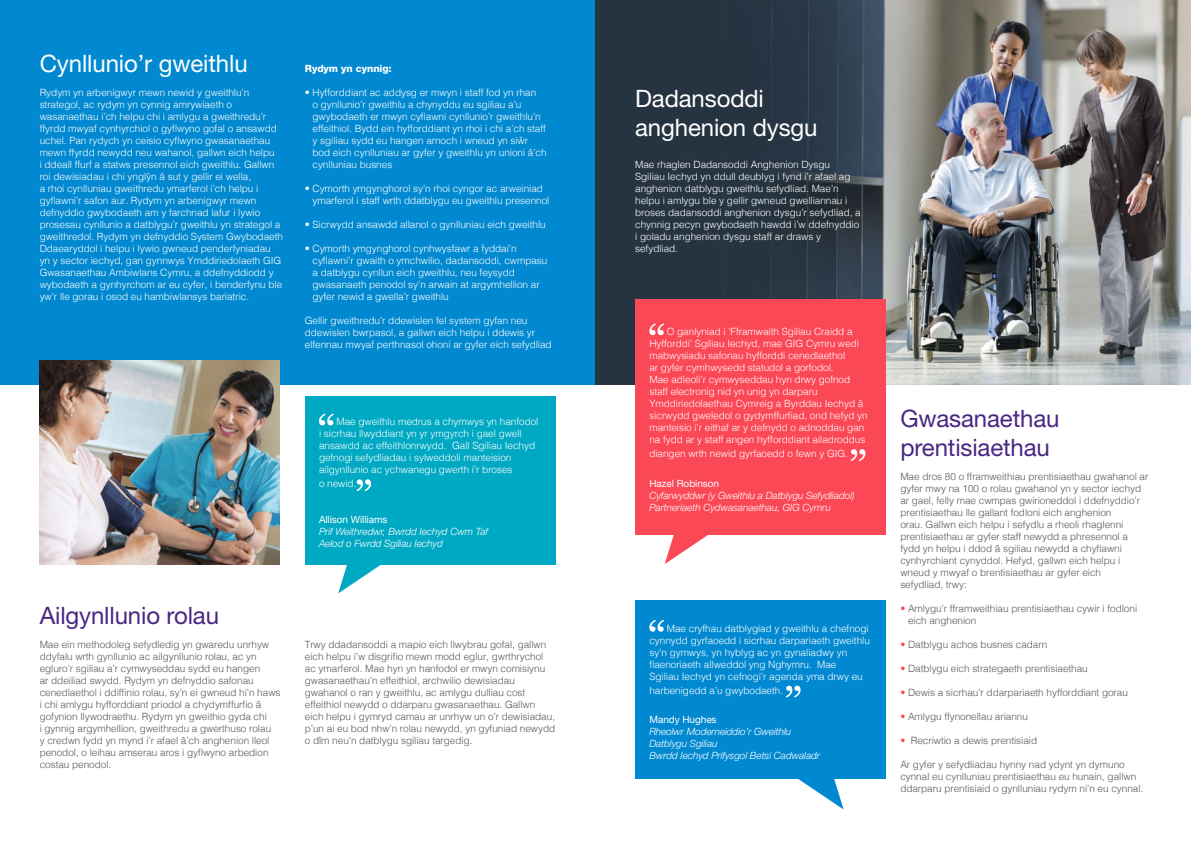
<style>
.page{position:relative;width:1191px;height:842px;background:#fff}
.page>*{position:absolute;margin:0;border:0;box-sizing:border-box;transform-origin:0 0}
.t1{font:24px/28.8px "Helvetica Neue";letter-spacing:-.005em;color:#fff}
.t2{font:24px/28.8px "Helvetica Neue";letter-spacing:-.005em;color:#482683}
.t3{font:300 10px/12px "Helvetica";letter-spacing:-.005em;color:#fff}
.t4{font:300 10px/12px "Helvetica";letter-spacing:-.005em;color:#575756}
.t5{font:italic 300 10px/12px "Helvetica Neue";letter-spacing:-.005em;color:#fff}
.t6{font:10px "Helvetica Neue";letter-spacing:-.005em;color:#fff}
.t7{font:800 10px "Helvetica Neue";letter-spacing:-.005em;color:#fff}
.s1{color:#fb4857}
</style>
<div class="page">
<div style="left:0;top:0;width:595px;height:384px;background:#0089d0"></div>
<img style="left:595px;top:0;width:596px;height:384px">
<img style="left:40px;top:360px;width:240px;height:204px">
<div style="left:635px;top:299px;width:251px;height:236px;background:#fb4857"></div>
<svg style="left:649px;top:323px;width:15px;height:12px"></svg>
<svg style="left:850px;top:449px;width:15px;height:12px"></svg>
<div style="left:635px;top:600px;width:251px;height:179px;background:#0089d0"></div>
<svg style="left:649px;top:620px;width:15px;height:12px"></svg>
<svg style="left:786px;top:686px;width:14px;height:12px"></svg>
<div style="left:305px;top:396px;width:251px;height:168px;background:#00a9c3"></div>
<svg style="left:319px;top:413px;width:15px;height:12px"></svg>
<svg style="left:356px;top:479px;width:15px;height:12px"></svg>
<svg style="left:338px;top:564px;width:52px;height:29px"></svg>
<svg style="left:664px;top:535px;width:44px;height:29px"></svg>
<svg style="left:798px;top:779px;width:45px;height:30px"></svg>
<h1 class="t1" style="left:40px;top:49px;width:209px">Cynllunio’r gweithlu</h1>
<p class="t3" style="left:40px;top:86px;width:245px">Rydym yn arbenigwyr mewn newid y gweithlu’n strategol, ac rydym yn cynnig amrywiaeth o wasanaethau i’ch helpu chi i amlygu a gweithredu’r ffyrdd mwyaf cynhyrchiol o gyflwyno gofal o ansawdd uchel. Pan rydych yn ceisio cyflwyno gwasanaethau mewn ffyrdd newydd neu wahanol, gallwn eich helpu<br>i ddeall ffurf a statws presennol eich gweithlu. Gallwn roi dewisiadau i chi ynglŷn â sut y gellir ei wella,<br>a rhoi cynlluniau gweithredu ymarferol i’ch helpu i gyflawni’r safon aur. Rydym yn arbenigwyr mewn defnyddio gwybodaeth am y farchnad lafur i lywio prosesau cynllunio a datblygu’r gweithlu yn strategol a gweithredol. Rydym yn defnyddio System Gwybodaeth Ddaearyddol i helpu i lywio gwneud penderfyniadau yn y sector iechyd, gan gynnwys Ymddiriedolaeth GIG Gwasanaethau Ambiwlans Cymru, a ddefnyddiodd y wybodaeth a gynhyrchom ar eu cyfer, i benderfynu ble yw’r lle gorau i osod eu hambiwlansys bariatric.</p>
<p class="t7" style="left:305px;top:62px;width:88px">Rydym yn cynnig:</p>
<p class="t3" style="left:312px;top:86px;width:236px;text-indent:-8px">• Hyfforddiant ac addysg er mwyn i staff fod yn rhan<br>o gynllunio’r gweithlu a chynyddu eu sgiliau a’u gwybodaeth er mwyn cyflawni cynllunio’r gweithlu’n effeithiol. Bydd ein hyfforddiant yn rhoi i chi a’ch staff y sgiliau sydd eu hangen arnoch i wneud yn siŵr bod eich cynlluniau ar gyfer y gweithlu yn unioni â’ch cynlluniau busnes</p>
<p class="t3" style="left:312px;top:182px;width:238px;text-indent:-8px">• Cymorth ymgynghorol sy’n rhoi cyngor ac arweiniad ymarferol i staff wrth ddatblygu eu gweithlu presennol</p>
<p class="t3" style="left:305px;top:218px;width:242px">• Sicrwydd ansawdd allanol o gynlluniau eich gweithlu</p>
<p class="t3" style="left:312px;top:242px;width:236px;text-indent:-8px">• Cymorth ymgynghorol cynhwysfawr a fyddai’n cyflawni’r gwaith o ymchwilio, dadansoddi, cwmpasu a datblygu cynllun eich gweithlu, neu feysydd gwasanaeth penodol sy’n arwain at argymhellion ar gyfer newid a gwella’r gweithlu</p>
<p class="t3" style="left:305px;top:314px;width:248px">Gellir gweithredu’r ddewislen fel system gyfan neu ddewislen bwrpasol, a gallwn eich helpu i ddewis yr elfennau mwyaf perthnasol ohoni ar gyfer eich sefydliad</p>
<p class="t3" style="left:319px;top:415px;width:221px;text-indent:17px">Mae gweithlu medrus a chymwys yn hanfodol i sicrhau llwyddiant yn yr ymgyrch i gael gwell ansawdd ac effeithlonrwydd. Gall Sgiliau Iechyd gefnogi sefydliadau i sylweddoli manteision ailgynllunio ac ychwanegu gwerth i’r broses</p>
<p class="t3" style="left:319px;top:477px;width:39px">o newid.</p>
<p class="t6" style="left:319px;top:513px;width:70px">Allison Williams</p>
<p class="t5" style="left:319px;top:525px;width:171px">Prif Weithredwr, Bwrdd Iechyd Cwm Taf<br>Aelod o Fwrdd Sgiliau Iechyd</p>
<h1 class="t2" style="left:40px;top:601px;width:181px">Ailgynllunio rolau</h1>
<p class="t4" style="left:40px;top:638px;width:242px">Mae ein methodoleg sefydledig yn gwaredu unrhyw ddyfalu wrth gynllunio ac ailgynllunio rolau, ac yn egluro’r sgiliau a’r cymwyseddau sydd eu hangen<br>ar ddeiliad swydd. Rydym yn defnyddio safonau cenedlaethol i ddiffinio rolau, sy’n ei gwneud hi’n haws i chi amlygu hyfforddiant priodol a chydymffurfio â gofynion llywodraethu. Rydym yn gweithio gyda chi<br>i gynnig argymhellion, gweithredu a gwerthuso rolau<br>y credwn fydd yn mynd i’r afael â’ch anghenion lleol penodol, o leihau amserau aros i gyflwyno arbedion costau penodol.</p>
<p class="t4" style="left:305px;top:638px;width:252px">Trwy ddadansoddi a mapio eich llwybrau gofal, gallwn eich helpu i’w disgrifio mewn modd eglur, gwrthrychol ac ymarferol. Mae hyn yn hanfodol er mwyn comisiynu gwasanaethau’n effeithiol, archwilio dewisiadau gwahanol o ran y gweithlu, ac amlygu dulliau cost effeithiol newydd o ddarparu gwasanaethau. Gallwn eich helpu i gymryd camau ar unrhyw un o’r dewisiadau, p’un ai eu bod nhw’n rolau newydd, yn gyfuniad newydd o dîm neu’n datblygu sgiliau targedig.</p>
<h1 class="t1" style="left:635px;top:84px;width:184px">Dadansoddi anghenion dysgu</h1>
<p class="t3" style="left:635px;top:158px;width:227px">Mae rhaglen Dadansoddi Anghenion Dysgu Sgiliau Iechyd yn ddull deublyg i fynd i’r afael ag anghenion datblygu gweithlu sefydliad. Mae’n helpu i amlygu ble y gellir gwneud gwelliannau i broses dadansoddi anghenion dysgu’r sefydliad, a chynnig pecyn gwybodaeth hawdd i’w ddefnyddio i goladu anghenion dysgu staff ar draws y sefydliad.</p>
<p class="t3" style="left:649px;top:325px;width:220px;text-indent:17px">O ganlyniad i ‘Fframwaith Sgiliau Craidd a Hyfforddi’ Sgiliau Iechyd, mae GIG Cymru wedi mabwysiadu safonau hyfforddi cenedlaethol<br>ar gyfer cymhwysedd statudol a gorfodol.<br>Mae adleoli’r cymwyseddau hyn drwy gofnod staff electronig nid yn unig yn darparu Ymddiriedolaethau Cymreig a Byrddau Iechyd â sicrwydd gweledol o gydymffurfiad, ond hefyd yn manteisio i’r eithaf ar y defnydd o adnoddau gan na fydd ar y staff angen hyfforddiant ailadroddus</p>
<p class="t3" style="left:649px;top:447px;width:200px">diangen wrth newid gyrfaoedd o fewn y GIG.</p>
<p class="t6" style="left:649px;top:477px;width:71px">Hazel Robinson</p>
<p class="t5" style="left:649px;top:489px;width:207px">Cyfarwyddwr (y Gweithlu a Datblygu Sefydliadol)<br>Partneriaeth Cydwasanaethau, GIG Cymru</p>
<p class="t3" style="left:649px;top:621px;width:222px;text-indent:17px">Mae cryfhau datblygiad y gweithlu a chefnogi cynnydd gyrfaoedd i sicrhau darpariaeth gweithlu sy’n gymwys, yn hyblyg ac yn gynaliadwy yn flaenoriaeth allweddol yng Nghymru. Mae<br>Sgiliau Iechyd yn cefnogi’r agenda yma drwy eu</p>
<p class="t3" style="left:649px;top:683px;width:135px">harbenigedd a’u gwybodaeth.</p>
<p class="t6" style="left:649px;top:714px;width:69px">Mandy Hughes</p>
<p class="t5" style="left:649px;top:726px;width:172px">Rheolwr Moderneiddio’r Gweithlu<br>Datblygu Sgiliau<br>Bwrdd Iechyd Prifysgol Betsi Cadwaladr</p>
<h1 class="t2" style="left:900px;top:404px;width:161px">Gwasanaethau prentisiaethau</h1>
<p class="t4" style="left:900px;top:470px;width:249px">Mae dros 80 o fframweithiau prentisiaethau gwahanol ar gyfer mwy na 100 o rolau gwahanol yn y sector iechyd ar gael, felly mae cwmpas gwirioneddol i ddefnyddio’r prentisiaethau lle gallant fodloni eich anghenion<br>orau. Gallwn eich helpu i sefydlu a rheoli rhaglenni prentisiaethau ar gyfer staff newydd a phresennol a fydd yn helpu i ddod â sgiliau newydd a chyflawni cynhyrchiant cynyddol. Hefyd, gallwn eich helpu i wneud y mwyaf o brentisiaethau ar gyfer eich<br>sefydliad, trwy:</p>
<p class="t4" style="left:908px;top:602px;width:231px;text-indent:-8px"><span class="s1">•</span> Amlygu’r fframweithiau prentisiaethau cywir i fodloni eich anghenion</p>
<p class="t4" style="left:900px;top:638px;width:148px"><span class="s1">•</span> Datblygu achos busnes cadarn</p>
<p class="t4" style="left:900px;top:662px;width:189px"><span class="s1">•</span> Datblygu eich strategaeth prentisiaethau</p>
<p class="t4" style="left:900px;top:686px;width:229px"><span class="s1">•</span> Dewis a sicrhau’r ddarpariaeth hyfforddiant gorau</p>
<p class="t4" style="left:900px;top:710px;width:129px"><span class="s1">•</span> Amlygu ffynonellau ariannu</p>
<p class="t4" style="left:900px;top:734px;width:138px"><span class="s1">•</span> Recriwtio a dewis prentisiaid</p>
<p class="t4" style="left:900px;top:758px;width:244px">Ar gyfer y sefydliadau hynny nad ydynt yn dymuno cynnal eu cynlluniau prentisiaethau eu hunain, gallwn ddarparu prentisiaid o gynlluniau rydym ni’n eu cynnal.</p>
</div>
